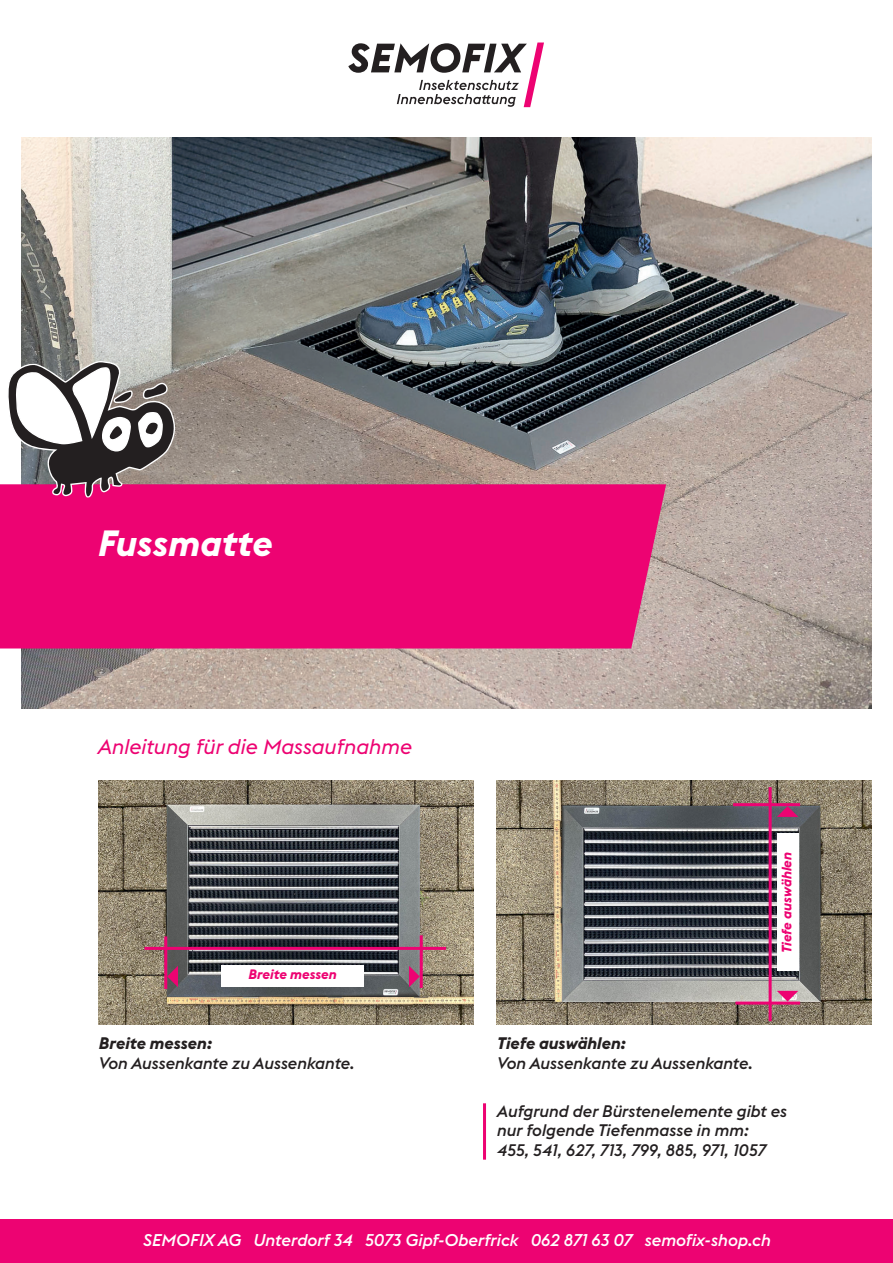
<style>
.page{position:relative;width:893px;height:1263px;background:#fff}
.page>*{position:absolute;margin:0;border:0;box-sizing:border-box;transform-origin:0 0}
.t1{font:italic 700 36px "Euclid Flex";color:#fff}
.t2{font:italic 21px "Euclid Flex";color:#ed0372}
.t3{font:italic 500 16.8px "Euclid Flex";color:#fff}
.t4{font:italic 500 16.5px/19.8px "Euclid Flex";color:#231f20}
.t5{font:italic 700 16.5px "Euclid Flex";color:#231f20}
.t6{font:italic 700 13.5px "Euclid Flex";color:#ed0372}
</style>
<div class="page">
<div style="left:0;top:1219px;width:893px;height:44px;background:#ed0372"></div>
<svg style="left:348px;top:43px;width:196px;height:64px"></svg>
<img style="left:98px;top:780px;width:375px;height:245px">
<hr style="left:483px;top:1103px;width:3px;height:57px;background:#ed0372">
<img style="left:497px;top:780px;width:375px;height:245px">
<img style="left:21px;top:138px;width:851px;height:570px">
<div style="left:0;top:484px;width:666px;height:164px;background:#ed0372"></div>
<svg style="left:3px;top:356px;width:173px;height:146px"></svg>
<div style="left:221px;top:966px;width:143px;height:21px;background:#fff"></div>
<svg style="left:167px;top:966px;width:11px;height:21px"></svg>
<hr style="left:164px;top:936px;width:3px;height:53px;background:#ed0372">
<svg style="left:409px;top:966px;width:11px;height:21px"></svg>
<hr style="left:420px;top:935px;width:3px;height:53px;background:#ed0372">
<hr style="left:144px;top:947px;width:302px;height:3px;background:#ed0372">
<div style="left:777px;top:833px;width:21px;height:138px;background:#fff"></div>
<svg style="left:777px;top:991px;width:21px;height:10px"></svg>
<hr style="left:735px;top:1001px;width:65px;height:3px;background:#ed0372">
<svg style="left:777px;top:806px;width:21px;height:11px"></svg>
<hr style="left:733px;top:803px;width:67px;height:3px;background:#ed0372">
<hr style="left:769px;top:787px;width:3px;height:234px;background:#ed0372">
<h1 class="t1" style="left:98px;top:522px;width:176px">Fussmatte</h1>
<p class="t2" style="left:98px;top:734px;width:315px">Anleitung für die Massaufnahme</p>
<p class="t6" style="left:248px;top:967px;width:90px">Breite messen</p>
<p class="t5" style="left:99px;top:1033px;width:115px">Breite messen:</p>
<p class="t4" style="left:99px;top:1053px;width:257px">Von Aussenkante zu Aussenkante.</p>
<p class="t6" style="left:779px;top:953px;width:103px;rotate:-90deg">Tiefe auswählen</p>
<p class="t5" style="left:497px;top:1033px;width:130px">Tiefe auswählen:</p>
<p class="t4" style="left:497px;top:1053px;width:257px">Von Aussenkante zu Aussenkante.</p>
<p class="t4" style="left:497px;top:1101px;width:292px">Aufgrund der Bürstenelemente gibt es nur folgende Tiefenmasse in mm:<br>455, 541, 627, 713, 799, 885, 971, 1057</p>
<p class="t3" style="left:143px;top:1231px;width:629px">SEMOFIX AG Unterdorf 34 5073 Gipf-Oberfrick 062 871 63 07 semofix-shop.ch</p>
</div>
